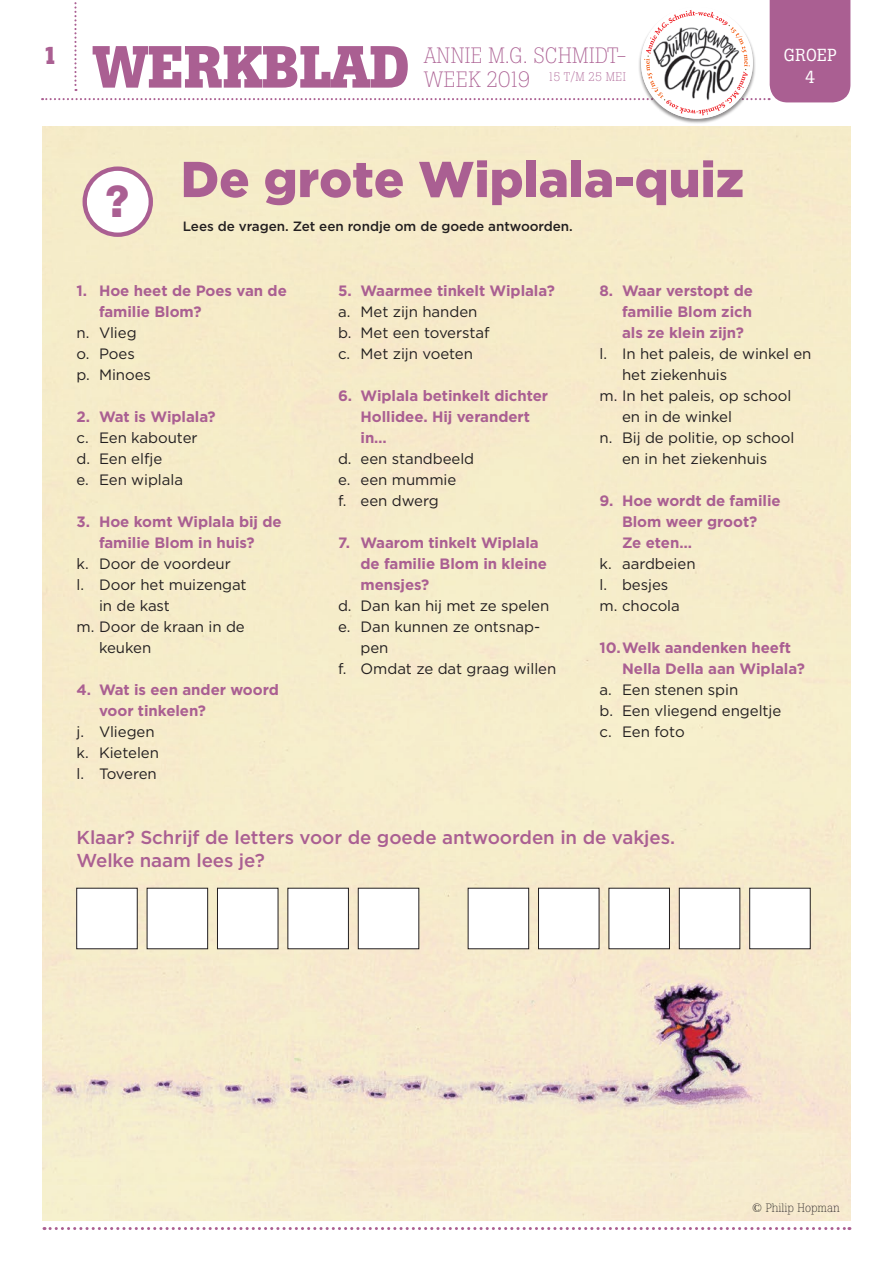
<style>
.page{position:relative;width:893px;height:1263px;background:#fff}
.page>*{position:absolute;margin:0;border:0;box-sizing:border-box;transform-origin:0 0}
.t1{font:700 58.8px "Boton";letter-spacing:-.02em;color:#aa5f92}
.t2{font:900 50.25px "Gotham";color:#aa5f92}
.t3{font:700 44.25px "Boton";color:#aa5f92}
.t4{font:700 24.15px "Boton";color:#aa5f92}
.t5{font:300 21.9px/24.6px "Boton";letter-spacing:.02em;color:#aa5f92}
.t6{font:500 18.75px/23.7px "Gotham";letter-spacing:-.005em;color:#aa5f92}
.t7{font:17.25px/22.5px "Boton";letter-spacing:.03em;color:#fff;text-align:center}
.t8{font:15px/21px "Gotham";letter-spacing:-.005em;color:#231f20}
.t9{font:700 15px/21px "Gotham";letter-spacing:-.005em;color:#aa5f92}
.t10{font:15px "Gotham";letter-spacing:-.03em;color:#231f20}
.t11{font:500 13.5px "Gotham";letter-spacing:-.005em;color:#231f20}
.t12{font:300 12.45px "Boton";letter-spacing:.02em;color:#aa5f92}
.t13{font:300 12px "Boton";color:#231f20}
</style>
<div class="page">
<div style="left:43px;top:126px;width:807px;height:1094px;background:#f6ecca"></div>
<svg style="left:44px;top:1227px;width:806px;height:3px"></svg>
<div style="left:77px;top:888px;width:60px;height:61px;background:#fff"></div>
<div style="left:76px;top:888px;width:62px;height:61px;border:1px solid #231f20"></div>
<div style="left:217px;top:888px;width:61px;height:61px;background:#fff"></div>
<div style="left:147px;top:888px;width:61px;height:61px;background:#fff"></div>
<div style="left:288px;top:888px;width:60px;height:61px;background:#fff"></div>
<div style="left:358px;top:888px;width:61px;height:61px;background:#fff"></div>
<div style="left:468px;top:888px;width:61px;height:61px;background:#fff"></div>
<div style="left:609px;top:888px;width:60px;height:61px;background:#fff"></div>
<div style="left:538px;top:888px;width:61px;height:61px;background:#fff"></div>
<div style="left:679px;top:888px;width:61px;height:61px;background:#fff"></div>
<div style="left:750px;top:888px;width:60px;height:61px;background:#fff"></div>
<div style="left:749px;top:888px;width:62px;height:61px;border:1px solid #231f20"></div>
<div style="left:85px;top:169px;width:66px;height:66px;background:#fff;border-radius:50%"></div>
<div style="left:83px;top:166px;width:70px;height:71px;border:4px solid #aa5f92;border-radius:50%"></div>
<div style="left:638px;top:7px;width:118px;height:117px;background:#231f20;opacity:.5"></div>
<img style="left:641px;top:116px;width:112px;height:3px">
<svg style="left:42px;top:0;width:808px;height:116px"></svg>
<p class="t4" style="left:43px;top:41px;width:17px">1</p>
<p class="t1" style="left:92px;top:32px;width:319px">WERKBLAD</p>
<p class="t5" style="left:424px;top:43px;width:204px">ANNIE M.G. SCHMIDT-<br>WEEK 2019</p>
<p class="t12" style="left:548px;top:69px;width:80px">15 T/M 25 MEI</p>
<p class="t7" style="left:784px;top:43px;width:55px">GROEP<br>4</p>
<p class="t3" style="left:107px;top:176px;width:24px">?</p>
<p class="t2" style="left:181px;top:150px;width:565px">De grote Wiplala-quiz</p>
<p class="t11" style="left:183px;top:219px;width:392px">Lees de vragen. Zet een rondje om de goede antwoorden.</p>
<p class="t9" style="left:99px;top:280px;width:189px;text-indent:-22px">1. Hoe heet de Poes van de familie Blom?</p>
<p class="t8" style="left:77px;top:322px;width:62px">n. Vlieg</p>
<p class="t8" style="left:77px;top:343px;width:60px">o. Poes</p>
<p class="t8" style="left:77px;top:364px;width:76px">p. Minoes</p>
<p class="t9" style="left:77px;top:406px;width:141px">2. Wat is Wiplala?</p>
<p class="t8" style="left:77px;top:427px;width:123px">c. Een kabouter</p>
<p class="t8" style="left:77px;top:448px;width:87px">d. Een elfje</p>
<p class="t8" style="left:77px;top:469px;width:108px">e. Een wiplala</p>
<p class="t9" style="left:77px;top:511px;width:207px;text-align:center">3. Hoe komt Wiplala bij de familie Blom in huis?</p>
<p class="t8" style="left:77px;top:553px;width:156px">k. Door de voordeur</p>
<p class="t8" style="left:99px;top:574px;width:149px;text-indent:-22px">l. Door het muizengat in de kast</p>
<p class="t8" style="left:99px;top:616px;width:147px;text-indent:-22px">m. Door de kraan in de keuken</p>
<p class="t9" style="left:99px;top:679px;width:181px;text-indent:-22px">4. Wat is een ander woord voor tinkelen?</p>
<p class="t8" style="left:77px;top:721px;width:80px">j. Vliegen</p>
<p class="t8" style="left:77px;top:742px;width:84px">k. Kietelen</p>
<p class="t10" style="left:77px;top:765px;width:82px">l. Toveren</p>
<p class="t9" style="left:338px;top:280px;width:218px">5. Waarmee tinkelt Wiplala?</p>
<p class="t8" style="left:338px;top:301px;width:141px">a. Met zijn handen</p>
<p class="t8" style="left:338px;top:322px;width:153px">b. Met een toverstaf</p>
<p class="t8" style="left:338px;top:343px;width:136px">c. Met zijn voeten</p>
<p class="t9" style="left:361px;top:385px;width:189px;text-indent:-22px">6. Wiplala betinkelt dichter<br>Hollidee. Hij verandert in…</p>
<p class="t8" style="left:338px;top:448px;width:138px">d. een standbeeld</p>
<p class="t8" style="left:338px;top:469px;width:120px">e. een mummie</p>
<p class="t8" style="left:338px;top:490px;width:102px">f. een dwerg</p>
<p class="t9" style="left:361px;top:532px;width:188px;text-indent:-22px">7. Waarom tinkelt Wiplala de familie Blom in kleine mensjes?</p>
<p class="t8" style="left:338px;top:595px;width:213px">d. Dan kan hij met ze spelen</p>
<p class="t8" style="left:361px;top:616px;width:181px;text-indent:-22px">e. Dan kunnen ze ontsnap&shy;pen</p>
<p class="t8" style="left:338px;top:658px;width:220px">f. Omdat ze dat graag willen</p>
<p class="t9" style="left:622px;top:280px;width:132px;text-align:justify;text-indent:-22px">8. Waar verstopt de familie Blom zich als ze klein zijn?</p>
<p class="t8" style="left:622px;top:343px;width:191px;text-indent:-22px">l. In het paleis, de winkel en het ziekenhuis</p>
<p class="t8" style="left:622px;top:385px;width:171px;text-indent:-22px">m. In het paleis, op school en in de winkel</p>
<p class="t8" style="left:600px;top:427px;width:196px;text-align:center">n. Bij de politie, op school en in het ziekenhuis</p>
<p class="t9" style="left:622px;top:490px;width:160px;text-indent:-22px">9. Hoe wordt de familie<br>Blom weer groot?<br>Ze eten…</p>
<p class="t8" style="left:600px;top:553px;width:98px">k. aardbeien</p>
<p class="t8" style="left:600px;top:574px;width:70px">l. besjes</p>
<p class="t8" style="left:600px;top:595px;width:82px">m. chocola</p>
<p class="t9" style="left:622px;top:637px;width:184px;text-indent:-22px">10. Welk aandenken heeft<br>Nella Della aan Wiplala?</p>
<p class="t8" style="left:600px;top:679px;width:140px">a. Een stenen spin</p>
<p class="t8" style="left:600px;top:700px;width:183px">b. Een vliegend engeltje</p>
<p class="t8" style="left:600px;top:721px;width:87px">c. Een foto</p>
<p class="t6" style="left:77px;top:825px;width:600px">Klaar? Schrijf de letters voor de goede antwoorden in de vakjes.<br>Welke naam lees je?</p>
<p class="t13" style="left:752px;top:1200px;width:89px">© Philip Hopman</p>
</div>
